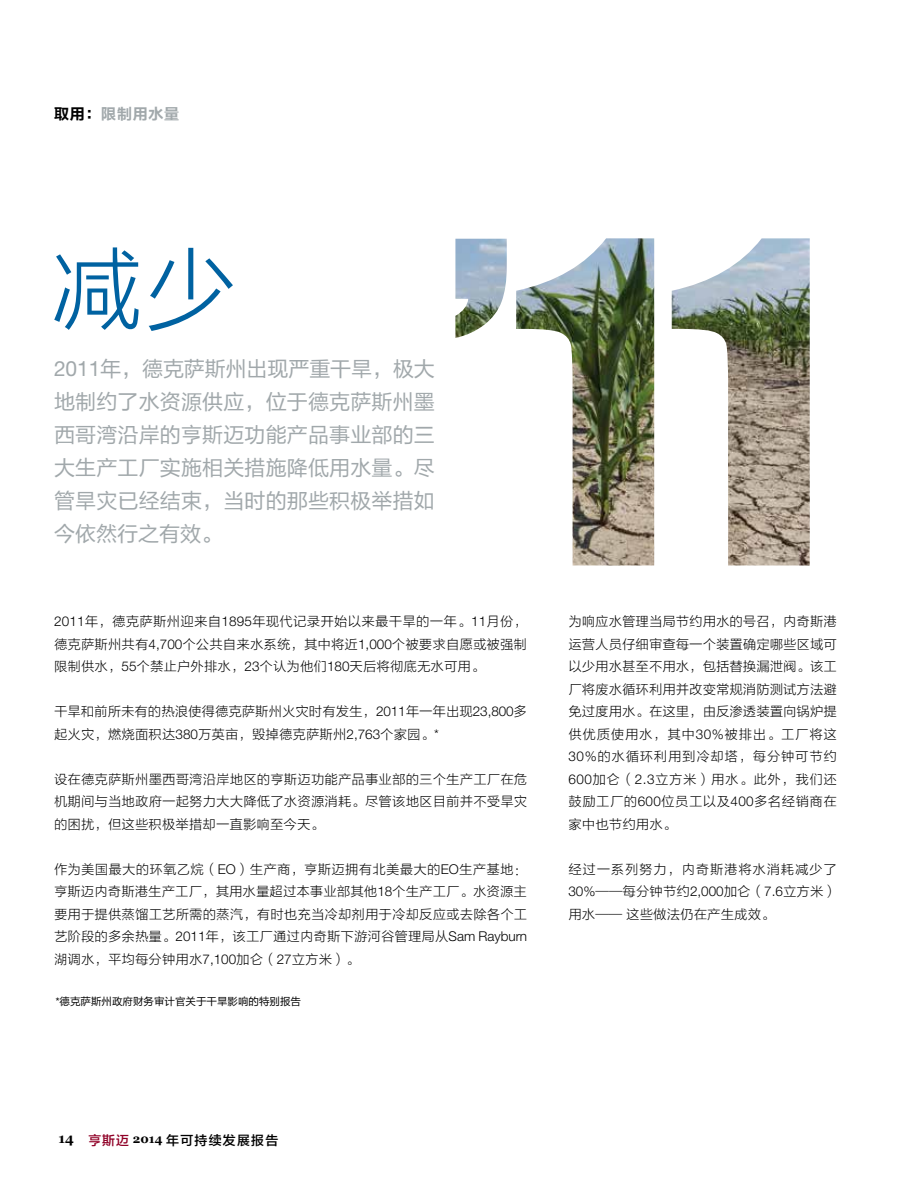
<style>
.page{position:relative;width:918px;height:1188px;background:#fff}
.page>*{position:absolute;margin:0;border:0;box-sizing:border-box;transform-origin:0 0}
.t1{font:93px "FZLTXHJW GB1 0";color:#0062a1}
.t2{font:21px/33px "FZLTHK GBK1 0";letter-spacing:.01em;color:#a1a8ab;text-align:justify}
.t3{font:15px "FZLTCHJW GB1 0";letter-spacing:.05em;color:#a1a8ab}
.t4{font:13.5px/22.5px "FZLTXHJW GB1 0";color:#000;text-align:justify}
.t5{font:13.5px "FZLTZHJW GB1 0";letter-spacing:.05em;color:#000}
.t6{font:10.5px "FZLTHK GBK1 0";color:#000}
.s1{color:#000}
.s2{font-family:"Helvetica Neue LT Std"}
.s3{font-family:"Helvetica Neue LT Pro";font-weight:300}
.s4{font-family:"Helvetica Neue LT Pro";font-stretch:condensed}
.s5{font-family:"Georgia";font-weight:700}
.s6{color:#900027}
.s7{font-family:"Georgia";font-weight:700;font-size:12px}
</style>
<div class="page">
<img style="left:455px;top:238px;width:355px;height:328px">
<p class="t3" style="left:54px;top:105px;width:127px"><span class="s1">取用：</span>限制用水量</p>
<h1 class="t1" style="left:50px;top:240px;width:189px">减少</h1>
<h2 class="t2" style="left:54px;top:352px;width:382px"><span class="s2">2011</span>年，德克萨斯州出现严重干旱，极大地制约了水资源供应，位于德克萨斯州墨西哥湾沿岸的亨斯迈功能产品事业部的三大生产工厂实施相关措施降低用水量。尽管旱灾已经结束，当时的那些积极举措如今依然行之有效。</h2>
<p class="t4" style="left:54px;top:611px;width:475px"><span class="s3">2011</span>年，德克萨斯州迎来自<span class="s3">1895</span>年现代记录开始以来最干旱的一年。<span class="s3">11</span>月份，德克萨斯州共有<span class="s3">4,700</span>个公共自来水系统，其中将近<span class="s3">1,000</span>个被要求自愿或被强制限制供水，<span class="s3">55</span>个禁止户外排水，<span class="s3">23</span>个认为他们<span class="s3">180</span>天后将彻底无水可用。</p>
<p class="t4" style="left:54px;top:701px;width:475px">干旱和前所未有的热浪使得德克萨斯州火灾时有发生，<span class="s3">2011</span>年一年出现<span class="s3">23,800</span>多起火灾，燃烧面积达<span class="s3">380</span>万英亩，毁掉德克萨斯州<span class="s3">2,763</span>个家园。<span class="s3">*</span></p>
<p class="t4" style="left:54px;top:768px;width:475px">设在德克萨斯州墨西哥湾沿岸地区的亨斯迈功能产品事业部的三个生产工厂在危机期间与当地政府一起努力大大降低了水资源消耗。尽管该地区目前并不受旱灾的困扰，但这些积极举措却一直影响至今天。</p>
<p class="t4" style="left:54px;top:858px;width:475px">作为美国最大的环氧乙烷（<span class="s3">EO</span>）生产商，亨斯迈拥有北美最大的<span class="s3">EO</span>生产基地：亨斯迈内奇斯港生产工厂，其用水量超过本事业部其他<span class="s3">18</span>个生产工厂。水资源主要用于提供蒸馏工艺所需的蒸汽，有时也充当冷却剂用于冷却反应或去除各个工艺阶段的多余热量。<span class="s3">2011</span>年，该工厂通过内奇斯下游河谷管理局从<span class="s3">Sam Rayburn</span>湖调水，平均每分钟用水<span class="s3">7,100</span>加仑（<span class="s3">27</span>立方米）。</p>
<p class="t6" style="left:56px;top:996px;width:247px"><span class="s4">*</span>德克萨斯州政府财务审计官关于干旱影响的特别报告</p>
<p class="t4" style="left:568px;top:611px;width:270px">为响应水管理当局节约用水的号召，内奇斯港运营人员仔细审查每一个装置确定哪些区域可以少用水甚至不用水，包括替换漏泄阀。该工厂将废水循环利用并改变常规消防测试方法避免过度用水。在这里，由反渗透装置向锅炉提供优质使用水，其中<span class="s3">30%</span>被排出。工厂将这<span class="s3">30%</span>的水循环利用到冷却塔，每分钟可节约<span class="s3">600</span>加仑（<span class="s3">2.3</span>立方米）用水。此外，我们还鼓励工厂的<span class="s3">600</span>位员工以及<span class="s3">400</span>多名经销商在家中也节约用水。</p>
<p class="t4" style="left:568px;top:858px;width:270px">经过一系列努力，内奇斯港将水消耗减少了<span class="s3">30%</span>——每分钟节约<span class="s3">2,000</span>加仑（<span class="s3">7.6</span>立方米）用水—— 这些做法仍在产生成效。</p>
<p class="t5" style="left:58px;top:1132px;width:222px"><span class="s5">14</span> <span class="s6">亨斯迈</span> <span class="s7">2014</span> 年可持续发展报告</p>
</div>
